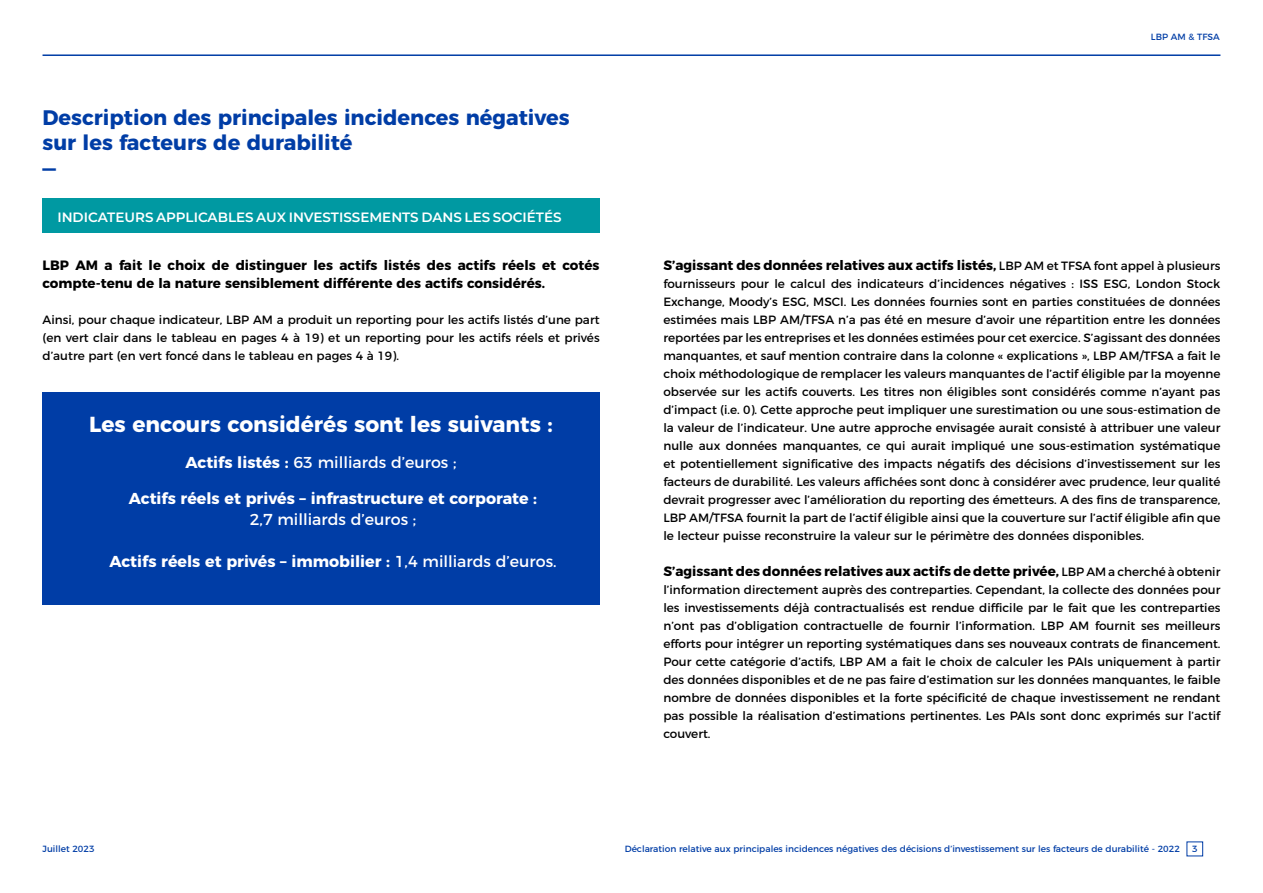
<style>
.page{position:relative;width:1263px;height:893px;background:#fff}
.page>*{position:absolute;margin:0;border:0;box-sizing:border-box;transform-origin:0 0}
.t1{font:700 21.75px "Montserrat";color:#fff}
.t2{font:700 21px/25.2px "Montserrat";color:#003da6}
.t3{font:700 15.75px "Montserrat";color:#fff}
.t4{font:15.75px "Montserrat";color:#fff}
.t5{font:700 13.5px/18px "Montserrat";color:#000}
.t6{font:100 13.5px "Montserrat";color:#fff}
.t7{font:12px/18px "Montserrat";color:#000;text-align:justify}
.t8{font:9px "Montserrat";color:#003da6}
.s1{font-weight:700}
.s2{font-weight:400}
.s3{font-weight:400;font-size:12px}
</style>
<div class="page">
<hr style="left:43px;top:54px;width:1177px;height:2px;background:#003da6">
<div style="left:43px;top:198px;width:557px;height:34px;background:#0099a2"></div>
<div style="left:43px;top:393px;width:557px;height:212px;background:#003da6"></div>
<h2 class="t2" style="left:43px;top:104px;width:529px">Description des principales incidences négatives sur les facteurs de durabilité<br>—</h2>
<p class="t6" style="left:57px;top:208px;width:506px">INDICATEURS APPLICABLES AUX INVESTISSEMENTS DANS LES SOCIÉTÉS</p>
<p class="t5" style="left:43px;top:255px;width:558px">LBP AM a fait le choix de distinguer les actifs listés des actifs réels et cotés compte-tenu de la nature sensiblement différente des actifs considérés.</p>
<p class="t7" style="left:43px;top:310px;width:559px">Ainsi, pour chaque indicateur, LBP AM a produit un reporting pour les actifs listés d’une part (en vert clair dans le tableau en pages 4 à 19) et un reporting pour les actifs réels et privés d’autre part (en vert foncé dans le tableau en pages 4 à 19).</p>
<h1 class="t1" style="left:89px;top:406px;width:465px">Les encours considérés sont les suivants :</h1>
<h3 class="t4" style="left:186px;top:450px;width:272px"><span class="s1">Actifs listés :</span> 63 milliards d’euros ;</h3>
<h3 class="t3" style="left:129px;top:485px;width:410px">Actifs réels et privés – infrastructure et corporate :</h3>
<h3 class="t4" style="left:250px;top:507px;width:168px">2,7 milliards d’euros ;</h3>
<h3 class="t3" style="left:110px;top:548px;width:448px">Actifs réels et privés – immobilier : <span class="s2">1,4 milliards d’euros.</span></h3>
<p class="t8" style="left:1151px;top:29px;width:70px">LBP AM &amp; TFSA</p>
<p class="t5" style="left:663px;top:255px;width:559px">S’agissant des données relatives aux actifs listés, <span class="s3">LBP AM et TFSA font appel à plusieurs</span></p>
<p class="t7" style="left:663px;top:274px;width:559px">fournisseurs pour le calcul des indicateurs d’incidences négatives : ISS ESG, London Stock Exchange, Moody’s ESG, MSCI. Les données fournies sont en parties constituées de données estimées mais LBP AM/TFSA n’a pas été en mesure d’avoir une répartition entre les données reportées par les entreprises et les données estimées pour cet exercice. S’agissant des données manquantes, et sauf mention contraire dans la colonne « explications », LBP AM/TFSA a fait le choix méthodologique de remplacer les valeurs manquantes de l’actif éligible par la moyenne observée sur les actifs couverts. Les titres non éligibles sont considérés comme n’ayant pas d’impact (i.e. 0). Cette approche peut impliquer une surestimation ou une sous-estimation de la valeur de l’indicateur. Une autre approche envisagée aurait consisté à attribuer une valeur nulle aux données manquantes, ce qui aurait impliqué une sous-estimation systématique et potentiellement significative des impacts négatifs des décisions d’investissement sur les facteurs de durabilité. Les valeurs affichées sont donc à considérer avec prudence, leur qualité devrait progresser avec l’amélioration du reporting des émetteurs. A des fins de transparence, LBP AM/TFSA fournit la part de l’actif éligible ainsi que la couverture sur l’actif éligible afin que le lecteur puisse reconstruire la valeur sur le périmètre des données disponibles.</p>
<p class="t5" style="left:663px;top:561px;width:558px">S’agissant des données relatives aux actifs de dette privée, <span class="s3">LBP AM a cherché à obtenir</span></p>
<p class="t7" style="left:663px;top:580px;width:559px">l’information directement auprès des contreparties. Cependant, la collecte des données pour les investissements déjà contractualisés est rendue difficile par le fait que les contreparties n’ont pas d’obligation contractuelle de fournir l’information. LBP AM fournit ses meilleurs efforts pour intégrer un reporting systématiques dans ses nouveaux contrats de financement.<br>Pour cette catégorie d’actifs, LBP AM a fait le choix de calculer les PAIs uniquement à partir des données disponibles et de ne pas faire d’estimation sur les données manquantes, le faible nombre de données disponibles et la forte spécificité de chaque investissement ne rendant pas possible la réalisation d’estimations pertinentes. Les PAIs sont donc exprimés sur l’actif couvert.</p>
<p class="t8" style="left:43px;top:841px;width:54px">Juillet 2023</p>
<p class="t8" style="left:625px;top:841px;width:557px">Déclaration relative aux principales incidences négatives des décisions d’investissement sur les facteurs de durabilité - 2022</p>
<p class="t8" style="left:1192px;top:841px;width:7px">3</p>
</div>
